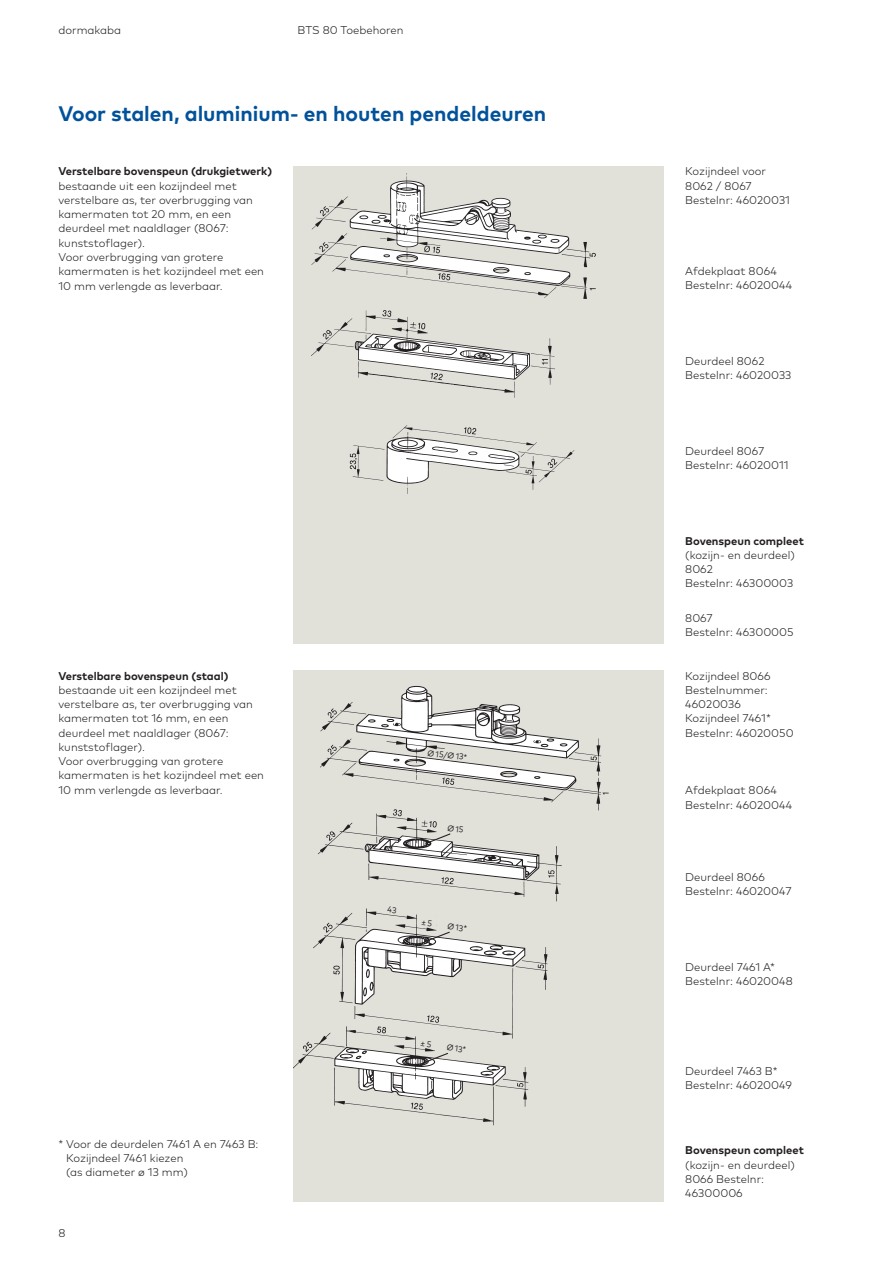
<style>
.page{position:relative;width:893px;height:1263px;background:#fff}
.page>*{position:absolute;margin:0;border:0;box-sizing:border-box;transform-origin:0 0}
.Title_14pt_18pt{font:700 21px "Mark Pro";color:#01519b}
.Margin_7_5pt_9_5pt{font:300 11.25px/14.2px "Mark Pro";color:#231f20}
.t1{font:8.55px "Mark Pro";color:#231f20;scale:.95 1}
.s1{font-weight:700}
</style>
<div class="page">
<div style="left:293px;top:166px;width:371px;height:477px;background:#e2e1d9"></div>
<div style="left:293px;top:670px;width:371px;height:531px;background:#e2e1d9"></div>
<img style="left:321px;top:685px;width:288px;height:125px">
<img style="left:318px;top:807px;width:245px;height:95px">
<img style="left:313px;top:908px;width:235px;height:116px">
<img style="left:294px;top:1024px;width:235px;height:102px">
<svg style="left:427px;top:749px;width:21px;height:10px"></svg>
<img style="left:311px;top:173px;width:285px;height:124px">
<img style="left:311px;top:297px;width:276px;height:99px">
<img style="left:349px;top:425px;width:226px;height:69px">
<svg style="left:425px;top:825px;width:38px;height:19px"></svg>
<svg style="left:421px;top:917px;width:29px;height:25px"></svg>
<svg style="left:420px;top:1038px;width:28px;height:25px"></svg>
<svg style="left:384px;top:908px;width:18px;height:7px"></svg>
<p class="Margin_7_5pt_9_5pt" style="left:58px;top:22px;width:64px">dormakaba</p>
<p class="Margin_7_5pt_9_5pt" style="left:298px;top:22px;width:107px">BTS 80 Toebehoren</p>
<p class="Title_14pt_18pt" style="left:58px;top:98px;width:489px">Voor stalen, aluminium- en houten pendeldeuren</p>
<p class="Margin_7_5pt_9_5pt" style="left:58px;top:163px;width:215px"><span class="s1">Verstelbare bovenspeun (drukgietwerk) </span>bestaande uit een kozijndeel met verstelbare as, ter overbrugging van kamermaten tot 20 mm, en een deurdeel met naaldlager (8067: kunststoflager).<br>Voor overbrugging van grotere kamermaten is het kozijndeel met een<br>10 mm verlengde as leverbaar.</p>
<p class="Margin_7_5pt_9_5pt" style="left:685px;top:163px;width:106px">Kozijndeel voor<br>8062 / 8067<br>Bestelnr: 46020031</p>
<p class="Margin_7_5pt_9_5pt" style="left:685px;top:262px;width:109px">Afdekplaat 8064<br>Bestelnr: 46020044</p>
<p class="Margin_7_5pt_9_5pt" style="left:685px;top:352px;width:108px">Deurdeel 8062<br>Bestelnr: 46020033</p>
<p class="Margin_7_5pt_9_5pt" style="left:58px;top:667px;width:207px"><span class="s1">Verstelbare bovenspeun (staal) </span>bestaande uit een kozijndeel met verstelbare as, ter overbrugging van kamermaten tot 16 mm, en een deurdeel met naaldlager (8067: kunststoflager).<br>Voor overbrugging van grotere kamermaten is het kozijndeel met een<br>10 mm verlengde as leverbaar.</p>
<p class="Margin_7_5pt_9_5pt" style="left:66px;top:1135px;width:194px;text-indent:-8px">* Voor de deurdelen 7461 A en 7463 B:<br>Kozijndeel 7461 kiezen<br>(as diameter ø 13 mm)</p>
<p class="Margin_7_5pt_9_5pt" style="left:58px;top:1225px;width:9px">8</p>
<p class="t1" style="left:428px;top:746px;width:44px;rotate:7deg">Ø 15/Ø 13*</p>
<p class="t1" style="left:448px;top:920px;width:22px;rotate:7deg">Ø 13*</p>
<p class="t1" style="left:447px;top:1041px;width:22px;rotate:7deg">Ø 13*</p>
<p class="Margin_7_5pt_9_5pt" style="left:685px;top:442px;width:105px">Deurdeel 8067<br>Bestelnr: 46020011</p>
<p class="Margin_7_5pt_9_5pt" style="left:685px;top:532px;width:120px"><span class="s1">Bovenspeun compleet </span>(kozijn- en deurdeel)<br>8062<br>Bestelnr: 46300003</p>
<p class="Margin_7_5pt_9_5pt" style="left:685px;top:610px;width:110px">8067<br>Bestelnr: 46300005</p>
<p class="Margin_7_5pt_9_5pt" style="left:685px;top:667px;width:110px">Kozijndeel 8066<br>Bestelnummer:<br>46020036<br>Kozijndeel 7461*<br>Bestelnr: 46020050</p>
<p class="Margin_7_5pt_9_5pt" style="left:685px;top:782px;width:109px">Afdekplaat 8064<br>Bestelnr: 46020044</p>
<p class="Margin_7_5pt_9_5pt" style="left:685px;top:868px;width:108px">Deurdeel 8066<br>Bestelnr: 46020047</p>
<p class="Margin_7_5pt_9_5pt" style="left:685px;top:958px;width:109px">Deurdeel 7461 A*<br>Bestelnr: 46020048</p>
<p class="Margin_7_5pt_9_5pt" style="left:685px;top:1063px;width:108px">Deurdeel 7463 B*<br>Bestelnr: 46020049</p>
<p class="Margin_7_5pt_9_5pt" style="left:685px;top:1142px;width:120px"><span class="s1">Bovenspeun compleet </span>(kozijn- en deurdeel)<br>8066 Bestelnr:<br>46300006</p>
</div>
